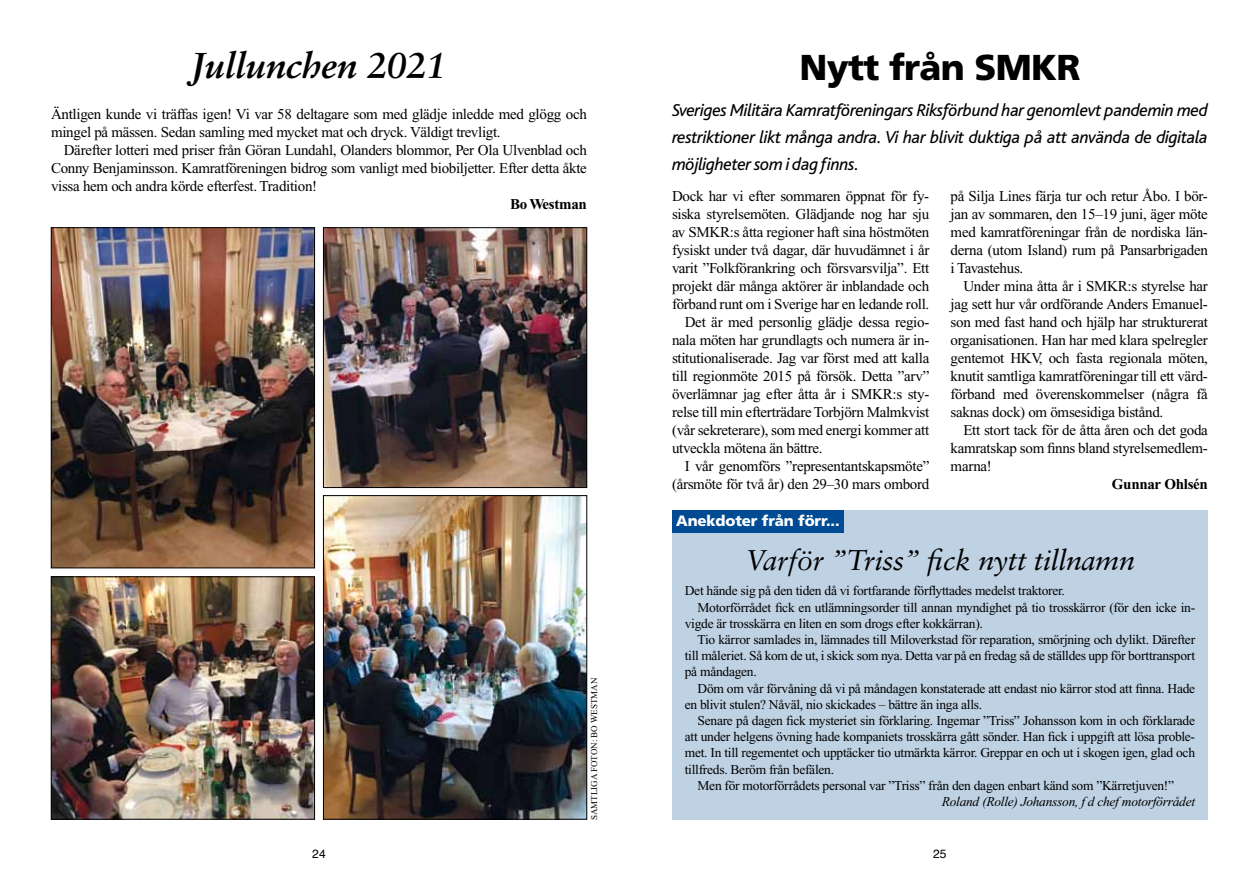
<style>
.page{position:relative;width:1259px;height:893px;background:#fff}
.page>*{position:absolute;margin:0;border:0;box-sizing:border-box;transform-origin:0 0}
.t1{font:italic 700 36px "Sabon";letter-spacing:-.01em;color:#000}
.t2{font:900 36px "Frutiger";letter-spacing:-.02em;color:#000}
.t3{font:italic 28.5px "Sabon";letter-spacing:-.01em;color:#000}
.t4{font:italic 18px/27px "Bliss";letter-spacing:-.02em;color:#000;text-align:justify}
.t5{font:15px/18px "Times New Roman";letter-spacing:-.02em;color:#000;text-align:justify}
.t6{font:700 15px "Times New Roman";letter-spacing:-.02em;color:#000}
.t7{font:900 15px "Frutiger";letter-spacing:-.01em;color:#fff}
.t8{font:13.5px "Times New Roman";letter-spacing:-.02em;color:#000}
.t9{font:italic 13.5px "Times New Roman";letter-spacing:-.02em;color:#000}
.t10{font:12px "Helvetica";color:#000}
.t11{font:9px "Times New Roman";color:#000}
</style>
<div class="page">
<img style="left:53px;top:229px;width:260px;height:337px">
<div style="left:51px;top:227px;width:264px;height:341px;border:1px solid #000"></div>
<img style="left:325px;top:229px;width:260px;height:257px">
<div style="left:323px;top:227px;width:264px;height:261px;border:1px solid #000"></div>
<img style="left:325px;top:497px;width:260px;height:320px">
<div style="left:323px;top:495px;width:264px;height:324px;border:1px solid #000"></div>
<img style="left:53px;top:579px;width:260px;height:238px">
<div style="left:51px;top:577px;width:264px;height:242px;border:1px solid #000"></div>
<div style="left:672px;top:510px;width:536px;height:309px;background:#bfd2e4"></div>
<div style="left:672px;top:510px;width:172px;height:22px;background:#004b93"></div>
<h1 class="t1" style="left:192px;top:44px;width:255px">Jullunchen 2021</h1>
<p class="t5" style="left:51px;top:105px;width:537px">Äntligen kunde vi träffas igen! Vi var 58 deltagare som med glädje inledde med glögg och mingel på mässen. Sedan samling med mycket mat och dryck. Väldigt trevligt.</p>
<p class="t5" style="left:51px;top:141px;width:537px;text-indent:13px">Därefter lotteri med priser från Göran Lundahl, Olanders blommor, Per Ola Ulvenblad och Conny Benjaminsson. Kamratföreningen bidrog som vanligt med biobiljetter. Efter detta åkte vissa hem och andra körde efterfest. Tradition!</p>
<p class="t6" style="left:510px;top:196px;width:78px">Bo Westman</p>
<p class="t11" style="left:589px;top:820px;width:144px;rotate:-90deg">samtligafoton: bowestman</p>
<h1 class="t2" style="left:799px;top:45px;width:279px">Nytt från SMKR</h1>
<p class="t4" style="left:672px;top:97px;width:537px">Sveriges Militära Kamratföreningars Riksförbund har genomlevt pandemin med restriktioner likt många andra. Vi har blivit duktiga på att använda de digitala möjligheter som i dag finns.</p>
<p class="t5" style="left:950px;top:187px;width:259px">på Silja Lines färja tur och retur Åbo. I bör&shy;jan av sommaren, den 15–19 juni, äger möte med kamratföreningar från de nordiska län&shy;derna (utom Island) rum på Pansarbrigaden i Tavastehus.</p>
<p class="t5" style="left:950px;top:277px;width:259px;text-indent:13px">Under mina åtta år i SMKR:s styrelse har jag sett hur vår ordförande Anders Emanuel&shy;son med fast hand och hjälp har strukturerat organisationen. Han har med klara spelregler gentemot HKV, och fasta regionala möten, knutit samtliga kamratföreningar till ett värd&shy;förband med överenskommelser (några få saknas dock) om ömsesidiga bistånd.</p>
<p class="t5" style="left:950px;top:421px;width:259px;text-indent:13px">Ett stort tack för de åtta åren och det goda kamratskap som finns bland styrelsemedlem&shy;marna!</p>
<p class="t6" style="left:1112px;top:476px;width:98px">Gunnar Ohlsén</p>
<p class="t5" style="left:672px;top:187px;width:259px">Dock har vi efter sommaren öppnat för fy-</p>
<p class="t5" style="left:672px;top:205px;width:259px">siska styrelsemöten. Glädjande nog har sju</p>
<p class="t5" style="left:672px;top:223px;width:259px">av SMKR:s åtta regioner haft sina höstmöten</p>
<p class="t5" style="left:672px;top:241px;width:259px">fysiskt under två dagar, där huvudämnet i år</p>
<p class="t5" style="left:672px;top:259px;width:259px">varit ”Folkförankring och försvarsvilja”. Ett</p>
<p class="t5" style="left:672px;top:277px;width:259px">projekt där många aktörer är inblandade och</p>
<p class="t5" style="left:672px;top:295px;width:259px">förband runt om i Sverige har en ledande roll.</p>
<p class="t5" style="left:685px;top:313px;width:246px">Det är med personlig glädje dessa regio-</p>
<p class="t5" style="left:672px;top:331px;width:259px">nala möten har grundlagts och numera är in-</p>
<p class="t5" style="left:672px;top:349px;width:259px">stitutionaliserade. Jag var först med att kalla</p>
<p class="t5" style="left:672px;top:367px;width:259px">till regionmöte 2015 på försök. Detta ”arv”</p>
<p class="t5" style="left:672px;top:385px;width:259px">överlämnar jag efter åtta år i SMKR:s sty-</p>
<p class="t5" style="left:672px;top:403px;width:259px">relse till min efterträdare Torbjörn Malmkvist</p>
<p class="t5" style="left:672px;top:421px;width:259px">(vår sekreterare), som med energi kommer att</p>
<p class="t5" style="left:672px;top:439px;width:152px">utveckla mötena än bättre.</p>
<p class="t5" style="left:685px;top:457px;width:246px">I vår genomförs ”representantskapsmöte”</p>
<p class="t5" style="left:672px;top:475px;width:259px">(årsmöte för två år) den 29–30 mars ombord</p>
<p class="t7" style="left:676px;top:512px;width:165px">Anekdoter från förr...</p>
<h2 class="t3" style="left:745px;top:543px;width:391px">Varför ”Triss” fick nytt tillnamn</h2>
<p class="t8" style="left:685px;top:583px;width:382px">Det hände sig på den tiden då vi fortfarande förflyttades medelst traktorer.</p>
<p class="t8" style="left:697px;top:600px;width:499px">Motorförrådet fick en utlämningsorder till annan myndighet på tio trosskärror (för den icke in-</p>
<p class="t8" style="left:685px;top:616px;width:300px">vigde är trosskärra en liten en som drogs efter kokkärran).</p>
<p class="t8" style="left:697px;top:632px;width:499px">Tio kärror samlades in, lämnades till Miloverkstad för reparation, smörjning och dylikt. Därefter</p>
<p class="t8" style="left:685px;top:648px;width:512px">till måleriet. Så kom de ut, i skick som nya. Detta var på en fredag så de ställdes upp för borttransport</p>
<p class="t8" style="left:685px;top:664px;width:74px">på måndagen.</p>
<p class="t8" style="left:697px;top:681px;width:499px">Döm om vår förvåning då vi på måndagen konstaterade att endast nio kärror stod att finna. Hade</p>
<p class="t8" style="left:685px;top:697px;width:299px">en blivit stulen? Nåväl, nio skickades – bättre än inga alls.</p>
<p class="t8" style="left:697px;top:713px;width:499px">Senare på dagen fick mysteriet sin förklaring. Ingemar ”Triss” Johansson kom in och förklarade</p>
<p class="t8" style="left:685px;top:729px;width:512px">att under helgens övning hade kompaniets trosskärra gått sönder. Han fick i uppgift att lösa proble-</p>
<p class="t8" style="left:685px;top:745px;width:512px">met. In till regementet och upptäcker tio utmärkta kärror. Greppar en och ut i skogen igen, glad och</p>
<p class="t8" style="left:685px;top:762px;width:151px">tillfreds. Beröm från befälen.</p>
<p class="t8" style="left:697px;top:778px;width:478px">Men för motorförrådets personal var ”Triss” från den dagen enbart känd som ”Kärretjuven!”</p>
<p class="t9" style="left:941px;top:794px;width:255px">Roland (Rolle) Johansson, f d chef motorförrådet</p>
<p class="t10" style="left:312px;top:844px;width:15px">24</p>
<p class="t10" style="left:933px;top:844px;width:15px">25</p>
</div>
